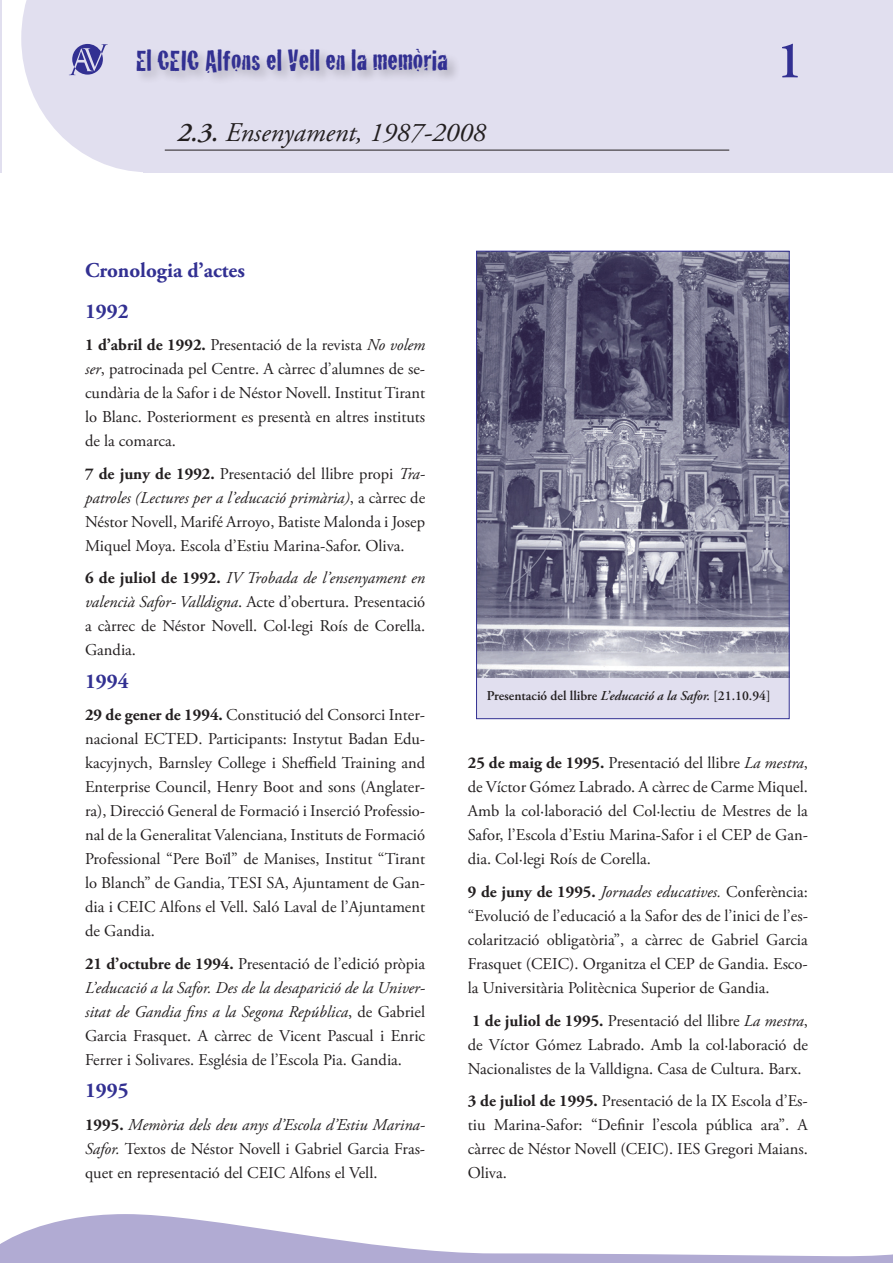
<style>
.page{position:relative;width:893px;height:1263px;background:#fff}
.page>*{position:absolute;margin:0;border:0;box-sizing:border-box;transform-origin:0 0}
.t1{font:600 52.5px "Adobe Garamond Pro";color:#323092}
.t2{font:30px "Cracked";color:#323092}
.t3{font:italic 27px "Adobe Garamond Pro";color:#231f20}
.t4{font:700 21px/41px "Adobe Garamond Pro";color:#323092}
.t5{font:16.5px/24px "Adobe Garamond Pro";color:#231f20;text-align:justify}
.t6{font:600 13.5px "Adobe Garamond Pro";color:#231f20}
.s1{font-weight:600}
.s2{font-weight:700}
.s3{font-style:italic}
</style>
<div class="page">
<div style="left:144px;top:0;width:749px;height:172px;background:#e1dfef"></div>
<hr style="left:165px;top:150px;width:564px;height:1px;background:#231f20">
<svg style="left:21px;top:0;width:253px;height:172px"></svg>
<div style="left:135px;top:47px;width:325px;height:39px;background:#231f20;opacity:.25"></div>
<hr style="left:0;top:0;width:1px;height:172px;background:#e1dfef">
<svg style="left:0;top:1214px;width:893px;height:49px"></svg>
<div style="left:476px;top:251px;width:313px;height:468px;background:#e1dfef"></div>
<img style="left:478px;top:253px;width:309px;height:425px">
<div style="left:476px;top:251px;width:313px;height:468px;border:1px solid #323092"></div>
<h2 class="t2" style="left:136px;top:37px;width:313px">El CEIC Alfons el Vell en la memòria</h2>
<h1 class="t1" style="left:776px;top:30px;width:28px">1</h1>
<h3 class="t3" style="left:178px;top:116px;width:310px"><span class="s1">2.3.</span> Ensenyament, 1987-2008</h3>
<p class="t4" style="left:85px;top:250px;width:161px">Cronologia d’actes<br>1992</p>
<p class="t5" style="left:85px;top:334px;width:342px"><span class="s2">1 d’abril de 1992.</span> Presentació de la revista <span class="s3">No volem ser</span>, patrocinada pel Centre. A càrrec d’alumnes de se&shy;cundària de la Safor i de Néstor Novell. Institut Tirant lo Blanc. Posteriorment es presentà en altres instituts de la comarca.</p>
<p class="t5" style="left:85px;top:462px;width:342px"><span class="s2">7 de juny de 1992.</span> Presentació del llibre propi <span class="s3">Tra&shy;patroles (Lectures per a l’educació primària)</span>, a càrrec de Néstor Novell, Marifé Arroyo, Batiste Malonda i Josep Miquel Moya. Escola d’Estiu Marina-Safor. Oliva.</p>
<p class="t5" style="left:85px;top:567px;width:342px"><span class="s2">6 de juliol de 1992.</span> <span class="s3">IV Trobada de l’ensenyament en valencià Safor- Valldigna</span>. Acte d’obertura. Presentació a càrrec de Néstor Novell. Col·legi Roís de Corella.<br>Gandia.</p>
<p class="t4" style="left:85px;top:661px;width:45px">1994</p>
<p class="t5" style="left:85px;top:704px;width:342px"><span class="s2">29 de gener de 1994.</span> Constitució del Consorci Inter&shy;nacional ECTED. Participants: Instytut Badan Edu&shy;kacyjnych, Barnsley College i Sheffield Training and Enterprise Council, Henry Boot and sons (Anglater&shy;ra), Direcció General de Formació i Inserció Professio&shy;nal de la Generalitat Valenciana, Instituts de Formació Professional “Pere Boïl” de Manises, Institut “Tirant lo Blanch” de Gandia, TESI SA, Ajuntament de Gan&shy;dia i CEIC Alfons el Vell. Saló Laval de l’Ajuntament de Gandia.</p>
<p class="t5" style="left:85px;top:952px;width:342px"><span class="s2">21 d’octubre de 1994.</span> Presentació de l’edició pròpia <span class="s3">L’educació a la Safor. Des de la desaparició de la Univer&shy;sitat de Gandia fins a la Segona República</span>, de Gabriel Garcia Frasquet. A càrrec de Vicent Pascual i Enric Ferrer i Solivares. Església de l’Escola Pia. Gandia.</p>
<p class="t4" style="left:85px;top:1071px;width:45px">1995</p>
<p class="t5" style="left:85px;top:1113px;width:342px"><span class="s2">1995.</span> <span class="s3">Memòria dels deu anys d’Escola d’Estiu Marina-Safor.</span> Textos de Néstor Novell i Gabriel Garcia Fras&shy;quet en representació del CEIC Alfons el Vell.</p>
<p class="t6" style="left:487px;top:688px;width:285px">Presentació del llibre <span class="s3">L’educació a la Safor.</span> [21.10.94]</p>
<p class="t5" style="left:468px;top:752px;width:342px"><span class="s2">25 de maig de 1995.</span> Presentació del llibre <span class="s3">La mestra</span>, de Víctor Gómez Labrado. A càrrec de Carme Miquel.<br>Amb la col·laboració del Col·lectiu de Mestres de la Safor, l’Escola d’Estiu Marina-Safor i el CEP de Gan&shy;dia. Col·legi Roís de Corella.</p>
<p class="t5" style="left:468px;top:880px;width:342px"><span class="s2">9 de juny de 1995.</span> <span class="s3">Jornades educatives.</span> Conferència: “Evolució de l’educació a la Safor des de l’inici de l’es&shy;colarització obligatòria”, a càrrec de Gabriel Garcia Frasquet (CEIC). Organitza el CEP de Gandia. Esco&shy;la Universitària Politècnica Superior de Gandia.</p>
<p class="t5" style="left:468px;top:1009px;width:342px"><span class="s2">1 de juliol de 1995.</span> Presentació del llibre <span class="s3">La mestra</span>, de Víctor Gómez Labrado. Amb la col·laboració de Nacionalistes de la Valldigna. Casa de Cultura. Barx.</p>
<p class="t5" style="left:468px;top:1089px;width:342px"><span class="s2">3 de juliol de 1995.</span> Presentació de la IX Escola d’Es&shy;tiu Marina-Safor: “Definir l’escola pública ara”. A càrrec de Néstor Novell (CEIC). IES Gregori Maians.<br>Oliva.</p>
</div>
